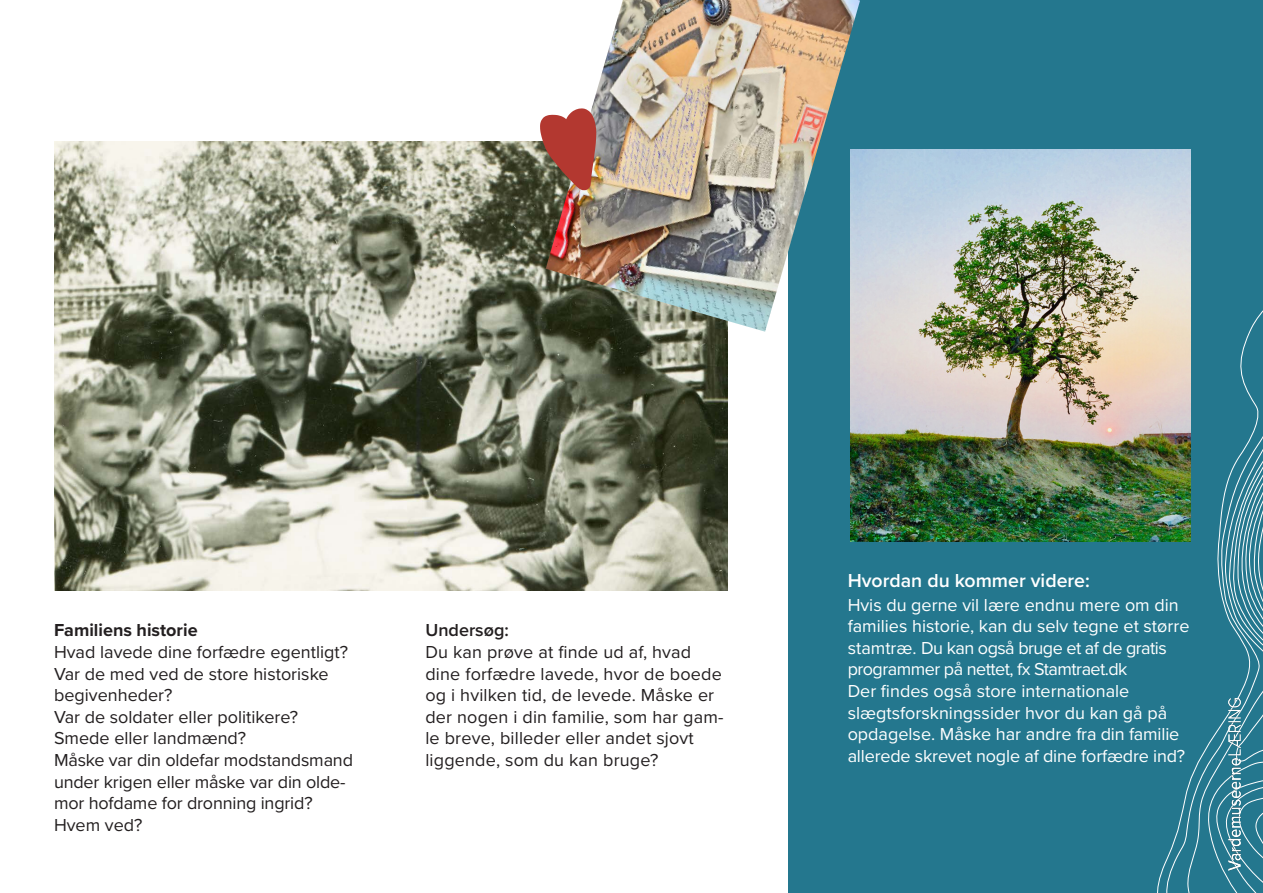
<style>
.page{position:relative;width:1263px;height:893px;background:#fff}
.page>*{position:absolute;margin:0;border:0;box-sizing:border-box;transform-origin:0 0}
.t1{font:600 19.5px "Proxima Nova";color:#fff}
.t2{font:18px/21.6px "Proxima Nova";color:#231f20}
.t3{font:18px/21.6px "Proxima Nova";color:#fff}
.t4{font:700 18px "Proxima Nova";color:#231f20}
.t5{font:600 18px "Proxima Nova";color:#231f20}
</style>
<div class="page">
<div style="left:788px;top:0;width:475px;height:893px;background:#24778e"></div>
<img style="left:54px;top:141px;width:673px;height:449px">
<img style="left:546px;top:0;width:314px;height:332px">
<img style="left:850px;top:149px;width:340px;height:393px">
<svg style="left:540px;top:108px;width:56px;height:82px"></svg>
<img style="left:901px;top:302px;width:362px;height:591px">
<img style="left:1229px;top:698px;width:11px;height:172px">
<p class="t4" style="left:54px;top:617px;width:145px">Familiens historie</p>
<p class="t2" style="left:54px;top:640px;width:301px">Hvad lavede dine forfædre egentligt?<br>Var de med ved de store historiske begivenheder?<br>Var de soldater eller politikere?<br>Smede eller landmænd?<br>Måske var din oldefar modstandsmand under krigen eller måske var din olde&shy;mor hofdame for dronning ingrid?<br>Hvem ved?</p>
<p class="t5" style="left:425px;top:617px;width:85px">Undersøg:</p>
<p class="t2" style="left:425px;top:640px;width:300px">Du kan prøve at finde ud af, hvad dine forfædre lavede, hvor de boede og i hvilken tid, de levede. Måske er der nogen i din familie, som har gam&shy;le breve, billeder eller andet sjovt liggende, som du kan bruge?</p>
<p class="t1" style="left:848px;top:565px;width:244px">Hvordan du kommer videre:</p>
<p class="t3" style="left:848px;top:593px;width:343px">Hvis du gerne vil lære endnu mere om din families historie, kan du selv tegne et større stamtræ. Du kan også bruge et af de gratis programmer på nettet, fx Stamtraet.dk<br>Der findes også store internationale slægtsforskningssider hvor du kan gå på opdagelse. Måske har andre fra din familie allerede skrevet nogle af dine forfædre ind?</p>
</div>
